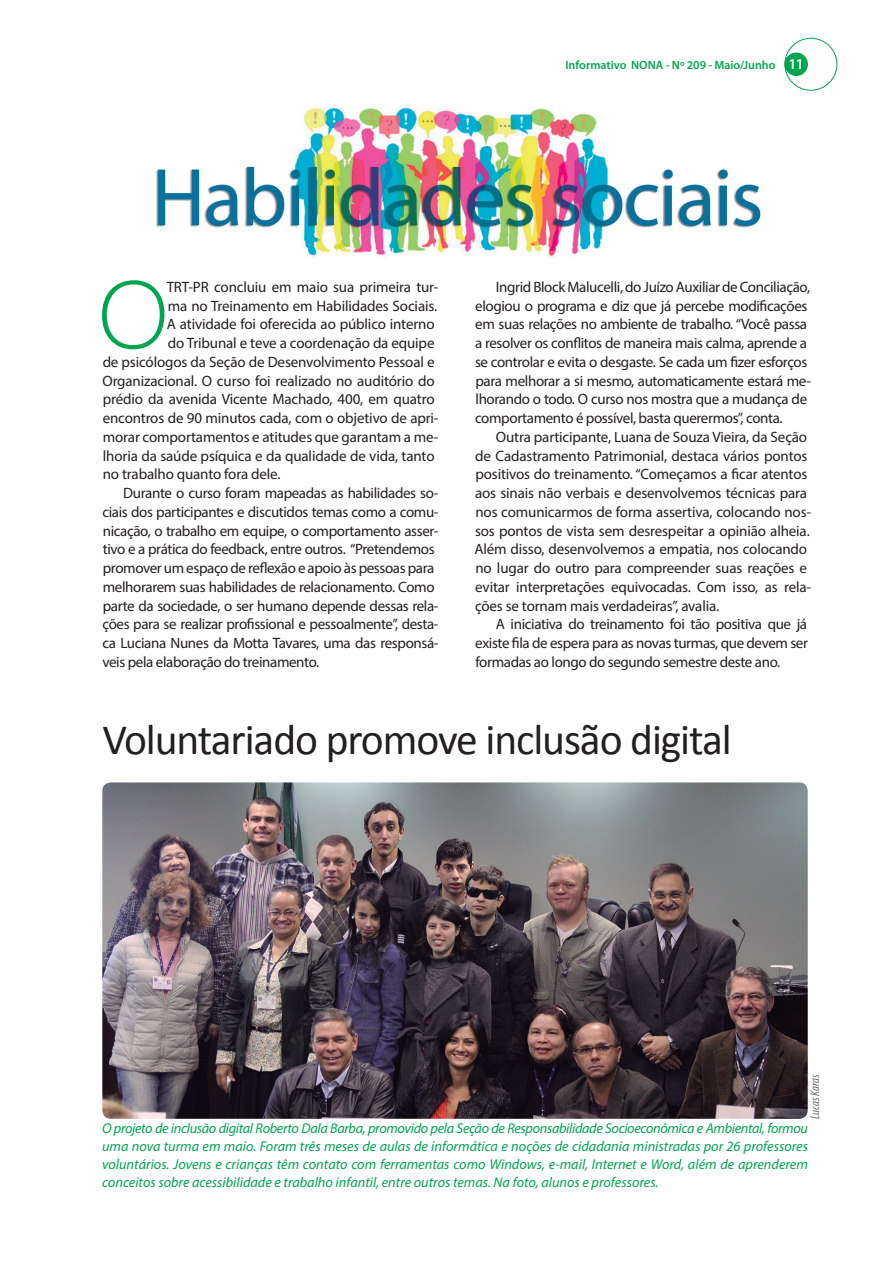
<style>
.page{position:relative;width:893px;height:1263px;background:#fff}
.page>*{position:absolute;margin:0;border:0;box-sizing:border-box;transform-origin:0 0}
.texto_internas{font:300 95.4px "Segoe UI";color:#00a54f}
.titulo_noticias{font:43.5px "Calibri";letter-spacing:-.025em;color:#231f20}
.texto_internas-2{font:15px/18.8px "Myriad Pro";letter-spacing:-.02em;color:#231f20}
.legenda_fotos{font:italic 14.25px/18px "Myriad Pro";color:#00a54f;text-align:justify}
.t1{font:italic condensed 12.75px "Myriad Pro";letter-spacing:.005em;color:#6c6d70}
.t2{font:600 12px "Myriad Pro";color:#00a54f}
.s1{font-size:15px;color:#fff}
</style>
<div class="page">
<div style="left:784px;top:53px;width:24px;height:23px;background:#00a54f;border-radius:50%"></div>
<div style="left:784px;top:38px;width:53px;height:53px;border:1px solid #00a54f;border-radius:50%"></div>
<img style="left:102px;top:782px;width:706px;height:337px">
<img style="left:156px;top:107px;width:605px;height:150px">
<p class="t2" style="left:565px;top:57px;width:240px">Informativo NONA - Nº 209 - Maio/Junho <span class="s1">11</span></p>
<p class="texto_internas" style="left:97px;top:249px;width:74px">O</p>
<p class="texto_internas-2" style="left:167px;top:277px;width:273px">TRT-PR concluiu em maio sua primeira tur-</p>
<p class="texto_internas-2" style="left:168px;top:296px;width:271px">ma no Treinamento em Habilidades Sociais.</p>
<p class="texto_internas-2" style="left:167px;top:315px;width:269px">A atividade foi oferecida ao público interno</p>
<p class="texto_internas-2" style="left:168px;top:333px;width:268px">do Tribunal e teve a coordenação da equipe</p>
<p class="texto_internas-2" style="left:103px;top:352px;width:333px">de psicólogos da Seção de Desenvolvimento Pessoal e</p>
<p class="texto_internas-2" style="left:102px;top:371px;width:334px">Organizacional. O curso foi realizado no auditório do</p>
<p class="texto_internas-2" style="left:103px;top:390px;width:333px">prédio da avenida Vicente Machado, 400, em quatro</p>
<p class="texto_internas-2" style="left:103px;top:408px;width:337px">encontros de 90 minutos cada, com o objetivo de apri-</p>
<p class="texto_internas-2" style="left:103px;top:427px;width:337px">morar comportamentos e atitudes que garantam a me-</p>
<p class="texto_internas-2" style="left:103px;top:446px;width:333px">lhoria da saúde psíquica e da qualidade de vida, tanto</p>
<p class="texto_internas-2" style="left:103px;top:465px;width:179px">no trabalho quanto fora dele.</p>
<p class="texto_internas-2" style="left:102px;top:483px;width:338px;text-indent:21px">Durante o curso foram mapeadas as habilidades so&shy;ciais dos participantes e discutidos temas como a comu&shy;nicação, o trabalho em equipe, o comportamento asser&shy;tivo e a prática do feedback, entre outros. “Pretendemos promover um espaço de reflexão e apoio às pessoas para melhorarem suas habilidades de relacionamento. Como parte da sociedade, o ser humano depende dessas rela&shy;ções para se realizar profissional e pessoalmente”, desta&shy;ca Luciana Nunes da Motta Tavares, uma das responsá&shy;veis pela elaboração do treinamento.</p>
<p class="texto_internas-2" style="left:475px;top:277px;width:338px;text-indent:21px">Ingrid Block Malucelli, do Juízo Auxiliar de Conciliação, elogiou o programa e diz que já percebe modificações em suas relações no ambiente de trabalho. “Você passa a resolver os conflitos de maneira mais calma, aprende a se controlar e evita o desgaste. Se cada um fizer esforços para melhorar a si mesmo, automaticamente estará me&shy;lhorando o todo. O curso nos mostra que a mudança de comportamento é possível, basta querermos”, conta.</p>
<p class="texto_internas-2" style="left:474px;top:427px;width:338px;text-indent:22px">Outra participante, Luana de Souza Vieira, da Seção de Cadastramento Patrimonial, destaca vários pontos positivos do treinamento. “Começamos a ficar atentos aos sinais não verbais e desenvolvemos técnicas para nos comunicarmos de forma assertiva, colocando nos&shy;sos pontos de vista sem desrespeitar a opinião alheia.<br>Além disso, desenvolvemos a empatia, nos colocando no lugar do outro para compreender suas reações e evitar interpretações equivocadas. Com isso, as rela&shy;ções se tornam mais verdadeiras”, avalia.</p>
<p class="texto_internas-2" style="left:475px;top:615px;width:334px;text-align:justify;text-indent:21px">A iniciativa do treinamento foi tão positiva que já existe fila de espera para as novas turmas, que devem ser formadas ao longo do segundo semestre deste ano.</p>
<p class="titulo_noticias" style="left:102px;top:712px;width:631px">Voluntariado promove inclusão digital</p>
<p class="t1" style="left:807px;top:1119px;width:46px;rotate:-90deg">Lucas Karas</p>
<p class="legenda_fotos" style="left:102px;top:1119px;width:707px">O projeto de inclusão digital Roberto Dala Barba, promovido pela Seção de Responsabilidade Socioeconômica e Ambiental, formou uma nova turma em maio. Foram três meses de aulas de informática e noções de cidadania ministradas por 26 professores voluntários. Jovens e crianças têm contato com ferramentas como Windows, e-mail, Internet e Word, além de aprenderem conceitos sobre acessibilidade e trabalho infantil, entre outros temas. Na foto, alunos e professores.</p>
</div>
